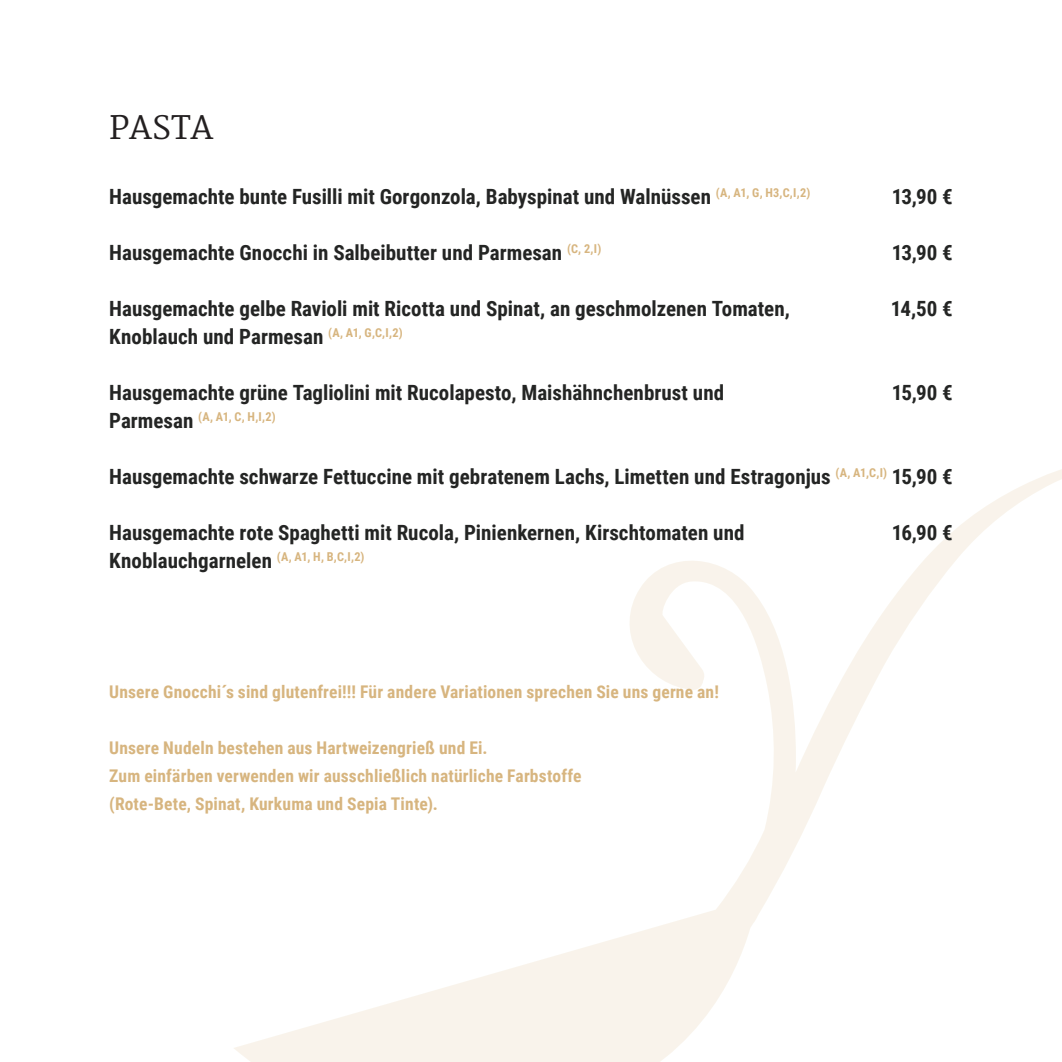
<style>
.page{position:relative;width:1062px;height:1062px;background:#fff}
.page>*{position:absolute;margin:0;border:0;box-sizing:border-box;transform-origin:0 0}
.t1{font:31.5px "Merriweather";color:#231f20}
.t2{font:700 21px/28px "Roboto Condensed";color:#242524}
.t3{font:700 17.5px/28px "Roboto Condensed";letter-spacing:.01em;color:#d7b57f}
.t4{font:700 12.25px "Roboto Condensed";color:#d7b57f}
.s1{font-size:21px;color:#242524}
</style>
<div class="page">
<svg style="left:234px;top:469px;width:828px;height:593px"></svg>
<h1 class="t1" style="left:109px;top:109px;width:106px">PASTA</h1>
<p class="t2" style="left:109px;top:182px;width:702px">Hausgemachte bunte Fusilli mit Gorgonzola, Babyspinat und Walnüssen <sup>(A,</sup> <sup>A1,</sup> <sup>G,</sup> <sup>H3,C,I,2)</sup></p>
<p class="t2" style="left:109px;top:238px;width:494px">Hausgemachte Gnocchi in Salbeibutter und Parmesan <sup>(C,</sup> <sup>2,I)</sup></p>
<p class="t2" style="left:109px;top:294px;width:682px">Hausgemachte gelbe Ravioli mit Ricotta und Spinat, an geschmolzenen Tomaten,<br>Knoblauch und Parmesan <sup>(A,</sup> <sup>A1,</sup> <sup>G,C,I,2)</sup></p>
<p class="t2" style="left:891px;top:182px;width:63px">13,90 €</p>
<p class="t2" style="left:891px;top:238px;width:63px">13,90 €</p>
<p class="t2" style="left:891px;top:294px;width:63px">14,50 €</p>
<p class="t2" style="left:109px;top:378px;width:616px">Hausgemachte grüne Tagliolini mit Rucolapesto, Maishähnchenbrust und</p>
<p class="t4" style="left:109px;top:408px;width:168px"><span class="s1">Parmesan</span> (A, A1, C, H,I,2)</p>
<p class="t2" style="left:109px;top:462px;width:845px">Hausgemachte schwarze Fettuccine mit gebratenem Lachs, Limetten und Estragonjus <sup>(A,</sup> <sup>A1,C,I)</sup> 15,90 €</p>
<p class="t2" style="left:109px;top:518px;width:637px">Hausgemachte rote Spaghetti mit Rucola, Pinienkernen, Kirschtomaten und<br>Knoblauchgarnelen <sup>(A,</sup> <sup>A1,</sup> <sup>H,</sup> <sup>B,C,I,2)</sup></p>
<p class="t2" style="left:891px;top:378px;width:62px">15,90 €</p>
<p class="t2" style="left:891px;top:518px;width:62px">16,90 €</p>
<p class="t3" style="left:109px;top:677px;width:611px">Unsere Gnocchi´s sind glutenfrei!!! Für andere Variationen sprechen Sie uns gerne an!</p>
<p class="t3" style="left:109px;top:733px;width:474px">Unsere Nudeln bestehen aus Hartweizengrieß und Ei.<br>Zum einfärben verwenden wir ausschließlich natürliche Farbstoffe (Rote-Bete, Spinat, Kurkuma und Sepia Tinte).</p>
</div>
